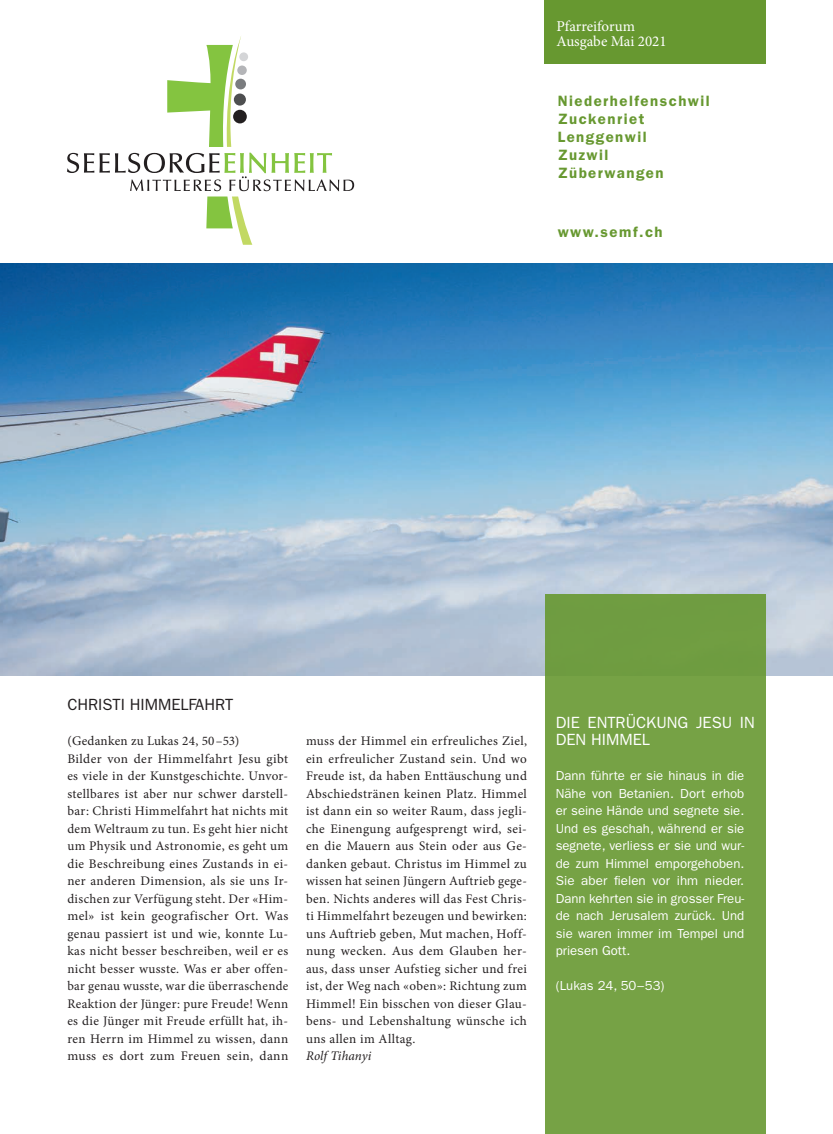
<style>
.page{position:relative;width:833px;height:1134px;background:#fff}
.page>*{position:absolute;margin:0;border:0;box-sizing:border-box;transform-origin:0 0}
.t1{font:16.25px/17.5px "ITC Franklin Gothic Std";color:#fff}
.t2{font:16.25px "ITC Franklin Gothic Std";color:#231f20}
.t3{font:600 15px/18px "ITC Franklin Gothic Std";letter-spacing:.1em;color:#679830}
.t4{font:15px/15px "Minion Pro";color:#fff}
.t5{font:13.12px/17.5px "Minion Pro";letter-spacing:.03em;color:#231f20}
.t6{font:13.12px/17.5px "ITC Franklin Gothic Std";color:#fff;text-align:justify}
.t7{font:italic 13.12px "Minion Pro";letter-spacing:.005em;color:#231f20}
</style>
<div class="page">
<img style="left:0;top:264px;width:833px;height:411px">
<div style="left:233px;top:110px;width:14px;height:13px;background:#231f20;border-radius:50%"></div>
<div style="left:234px;top:94px;width:12px;height:12px;background:#4e4f50;border-radius:50%"></div>
<div style="left:235px;top:79px;width:11px;height:10px;background:#7a7c7f;border-radius:50%"></div>
<div style="left:237px;top:66px;width:10px;height:9px;background:#b4b5b8;border-radius:50%"></div>
<div style="left:239px;top:52px;width:9px;height:9px;background:#d4d5d7;border-radius:50%"></div>
<svg style="left:167px;top:36px;width:74px;height:111px"></svg>
<svg style="left:67px;top:153px;width:287px;height:92px"></svg>
<div style="left:545px;top:594px;width:220px;height:540px;background:#76a245"></div>
<div style="left:544px;top:0;width:221px;height:63px;background:#679830"></div>
<p class="t4" style="left:556px;top:18px;width:111px">Pfarreiforum<br>Ausgabe Mai 2021</p>
<p class="t3" style="left:557px;top:92px;width:154px">Niederhelfenschwil<br>Zuckenriet<br>Lenggenwil<br>Zuzwil<br>Züberwangen</p>
<p class="t3" style="left:557px;top:222px;width:107px">www.semf.ch</p>
<p class="t2" style="left:67px;top:695px;width:167px">CHRISTI HIMMELFAHRT</p>
<p class="t5" style="left:67px;top:732px;width:222px">(Gedanken zu Lukas 24, 50–53)<br>Bilder von der Himmelfahrt Jesu gibt es viele in der Kunstgeschichte. Unvor&shy;stellbares ist aber nur schwer darstell&shy;bar: Christi Himmelfahrt hat nichts mit dem Weltraum zu tun. Es geht hier nicht um Physik und Astronomie, es geht um die Beschreibung eines Zustands in ei&shy;ner anderen Dimension, als sie uns Ir&shy;dischen zur Verfügung steht. Der «Him&shy;mel» ist kein geografischer Ort. Was genau passiert ist und wie, konnte Lu&shy;kas nicht besser beschreiben, weil er es nicht besser wusste. Was er aber offen&shy;bar genau wusste, war die überraschende Reaktion der Jünger: pure Freude! Wenn es die Jünger mit Freude erfüllt hat, ih&shy;ren Herrn im Himmel zu wissen, dann muss es dort zum Freuen sein, dann</p>
<p class="t5" style="left:306px;top:732px;width:222px;text-align:justify">muss der Himmel ein erfreuliches Ziel, ein erfreulicher Zustand sein. Und wo Freude ist, da haben Enttäuschung und Abschiedstränen keinen Platz. Himmel ist dann ein so weiter Raum, dass jegli&shy;che Einengung aufgesprengt wird, sei&shy;en die Mauern aus Stein oder aus Ge&shy;danken gebaut. Christus im Himmel zu wissen hat seinen Jüngern Auftrieb gege&shy;ben. Nichts anderes will das Fest Chris&shy;ti Himmelfahrt bezeugen und bewirken: uns Auftrieb geben, Mut machen, Hoff&shy;nung wecken. Aus dem Glauben her&shy;aus, dass unser Aufstieg sicher und frei ist, der Weg nach «oben»: Richtung zum Himmel! Ein bisschen von dieser Glau&shy;bens- und Lebenshaltung wünsche ich uns allen im Alltag.</p>
<p class="t7" style="left:306px;top:1047px;width:67px">Rolf Tihanyi</p>
<p class="t1" style="left:556px;top:714px;width:201px">DIE ENTRÜCKUNG JESU IN<br>DEN HIMMEL</p>
<p class="t6" style="left:556px;top:767px;width:190px">Dann führte er sie hinaus in die Nähe von Betanien. Dort erhob er seine Hände und segnete sie.<br>Und es geschah, während er sie segnete, verliess er sie und wur&shy;de zum Himmel emporgehoben.<br>Sie aber fielen vor ihm nieder.<br>Dann kehrten sie in grosser Freu&shy;de nach Jerusalem zurück. Und sie waren immer im Tempel und priesen Gott.</p>
<p class="t6" style="left:556px;top:977px;width:110px">(Lukas 24, 50–53)</p>
</div>
